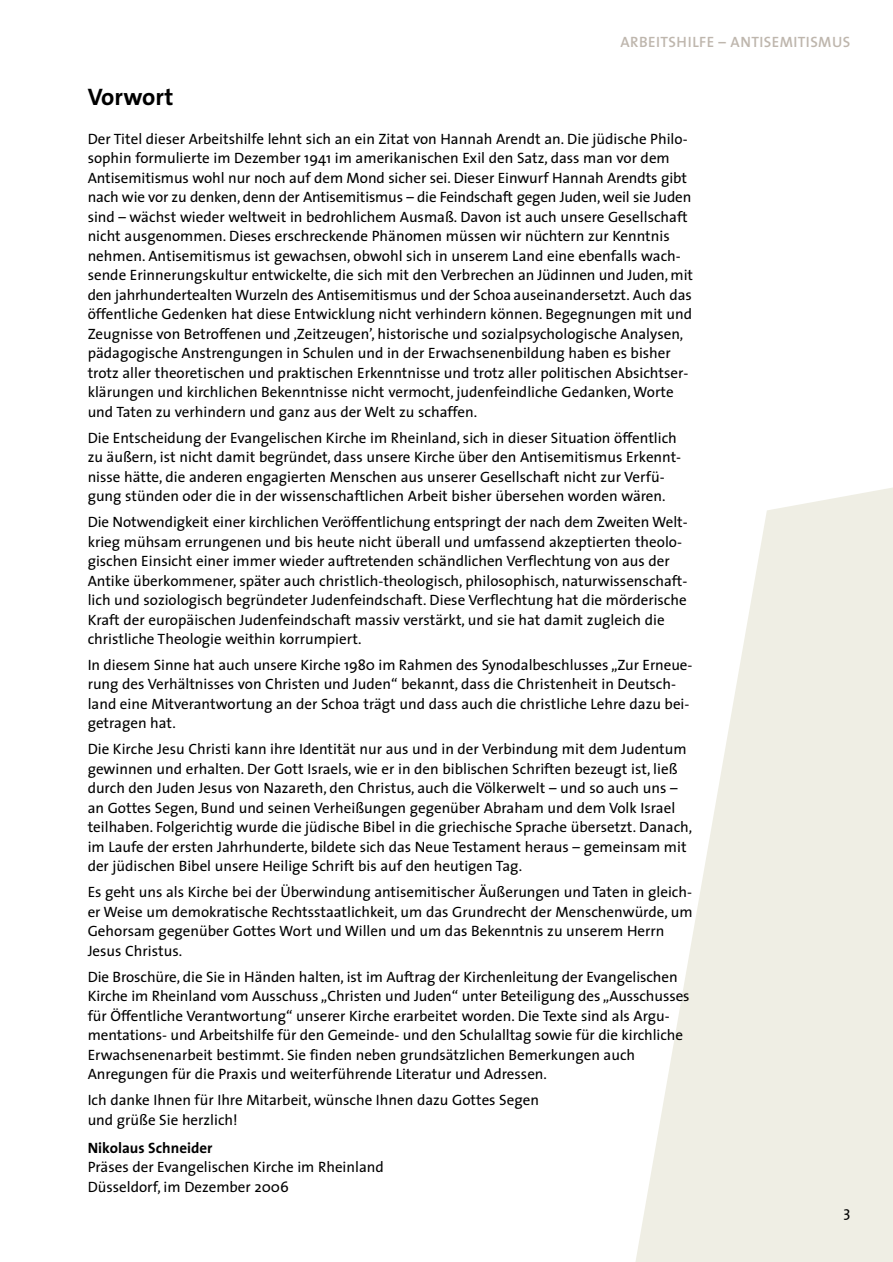
<style>
.page{position:relative;width:893px;height:1262px;background:#fff}
.page>*{position:absolute;margin:0;border:0;box-sizing:border-box;transform-origin:0 0}
.t1{font:700 24px "The Sans";color:#000}
.t2{font:15px/19.5px "The Sans";color:#000}
.t3{font:600 15px "The Sans";letter-spacing:.03em;color:#beb6ad}
.t4{font:700 15px "The Sans";color:#000}
</style>
<div class="page">
<svg style="left:636px;top:488px;width:256px;height:773px;fill:#efeee4"></svg>
<p class="t3" style="left:620px;top:29px;width:231px">ARBEITSHILFE – ANTISEMITISMUS</p>
<h1 class="t1" style="left:88px;top:76px;width:87px">Vorwort</h1>
<p class="t2" style="left:88px;top:128px;width:606px">Der Titel dieser Arbeitshilfe lehnt sich an ein Zitat von Hannah Arendt an. Die jüdische Philo&shy;sophin formulierte im Dezember 1941 im amerikanischen Exil den Satz, dass man vor dem Antisemitismus wohl nur noch auf dem Mond sicher sei. Dieser Einwurf Hannah Arendts gibt nach wie vor zu denken, denn der Antisemitismus – die Feindschaft gegen Juden, weil sie Juden sind – wächst wieder weltweit in bedrohlichem Ausmaß. Davon ist auch unsere Gesellschaft nicht ausgenommen. Dieses erschreckende Phänomen müssen wir nüchtern zur Kenntnis nehmen. Antisemitismus ist gewachsen, obwohl sich in unserem Land eine ebenfalls wach&shy;sende Erinnerungskultur entwickelte, die sich mit den Verbrechen an Jüdinnen und Juden, mit den jahrhundertealten Wurzeln des Antisemitismus und der Schoa auseinandersetzt. Auch das öffentliche Gedenken hat diese Entwicklung nicht verhindern können. Begegnungen mit und Zeugnisse von Betroffenen und ‚Zeitzeugen’, historische und sozialpsychologische Analysen, pädagogische Anstrengungen in Schulen und in der Erwachsenenbildung haben es bisher trotz aller theoretischen und praktischen Erkenntnisse und trotz aller politischen Absichtser&shy;klärungen und kirchlichen Bekenntnisse nicht vermocht, judenfeindliche Gedanken, Worte und Taten zu verhindern und ganz aus der Welt zu schaffen.</p>
<p class="t2" style="left:88px;top:427px;width:595px">Die Entscheidung der Evangelischen Kirche im Rheinland, sich in dieser Situation öffentlich zu äußern, ist nicht damit begründet, dass unsere Kirche über den Antisemitismus Erkennt&shy;nisse hätte, die anderen engagierten Menschen aus unserer Gesellschaft nicht zur Verfü&shy;gung stünden oder die in der wissenschaftlichen Arbeit bisher übersehen worden wären.</p>
<p class="t2" style="left:88px;top:512px;width:601px">Die Notwendigkeit einer kirchlichen Veröffentlichung entspringt der nach dem Zweiten Welt&shy;krieg mühsam errungenen und bis heute nicht überall und umfassend akzeptierten theolo&shy;gischen Einsicht einer immer wieder auftretenden schändlichen Verflechtung von aus der Antike überkommener, später auch christlich-theologisch, philosophisch, naturwissenschaft&shy;lich und soziologisch begründeter Judenfeindschaft. Diese Verflechtung hat die mörderische Kraft der europäischen Judenfeindschaft massiv verstärkt, und sie hat damit zugleich die christliche Theologie weithin korrumpiert.</p>
<p class="t2" style="left:88px;top:654px;width:606px">In diesem Sinne hat auch unsere Kirche 1980 im Rahmen des Synodalbeschlusses „Zur Erneue&shy;rung des Verhältnisses von Christen und Juden“ bekannt, dass die Christenheit in Deutsch&shy;land eine Mitverantwortung an der Schoa trägt und dass auch die christliche Lehre dazu bei&shy;getragen hat.</p>
<p class="t2" style="left:88px;top:739px;width:606px">Die Kirche Jesu Christi kann ihre Identität nur aus und in der Verbindung mit dem Judentum gewinnen und erhalten. Der Gott Israels, wie er in den biblischen Schriften bezeugt ist, ließ durch den Juden Jesus von Nazareth, den Christus, auch die Völkerwelt – und so auch uns – an Gottes Segen, Bund und seinen Verheißungen gegenüber Abraham und dem Volk Israel teilhaben. Folgerichtig wurde die jüdische Bibel in die griechische Sprache übersetzt. Danach, im Laufe der ersten Jahrhunderte, bildete sich das Neue Testament heraus – gemeinsam mit der jüdischen Bibel unsere Heilige Schrift bis auf den heutigen Tag.</p>
<p class="t2" style="left:88px;top:882px;width:606px">Es geht uns als Kirche bei der Überwindung antisemitischer Äußerungen und Taten in gleich&shy;er Weise um demokratische Rechtsstaatlichkeit, um das Grundrecht der Menschenwürde, um Gehorsam gegenüber Gottes Wort und Willen und um das Bekenntnis zu unserem Herrn Jesus Christus.</p>
<p class="t2" style="left:88px;top:966px;width:603px">Die Broschüre, die Sie in Händen halten, ist im Auftrag der Kirchenleitung der Evangelischen Kirche im Rheinland vom Ausschuss „Christen und Juden“ unter Beteiligung des „Ausschusses für Öffentliche Verantwortung“ unserer Kirche erarbeitet worden. Die Texte sind als Argu&shy;mentations- und Arbeitshilfe für den Gemeinde- und den Schulalltag sowie für die kirchliche Erwachsenenarbeit bestimmt. Sie finden neben grundsätzlichen Bemerkungen auch Anregungen für die Praxis und weiterführende Literatur und Adressen.</p>
<p class="t2" style="left:88px;top:1089px;width:453px">Ich danke Ihnen für Ihre Mitarbeit, wünsche Ihnen dazu Gottes Segen und grüße Sie herzlich!</p>
<p class="t4" style="left:88px;top:1135px;width:126px">Nikolaus Schneider</p>
<p class="t2" style="left:88px;top:1156px;width:298px">Präses der Evangelischen Kirche im Rheinland<br>Düsseldorf, im Dezember 2006</p>
<p class="t2" style="left:843px;top:1201px;width:8px">3</p>
</div>
